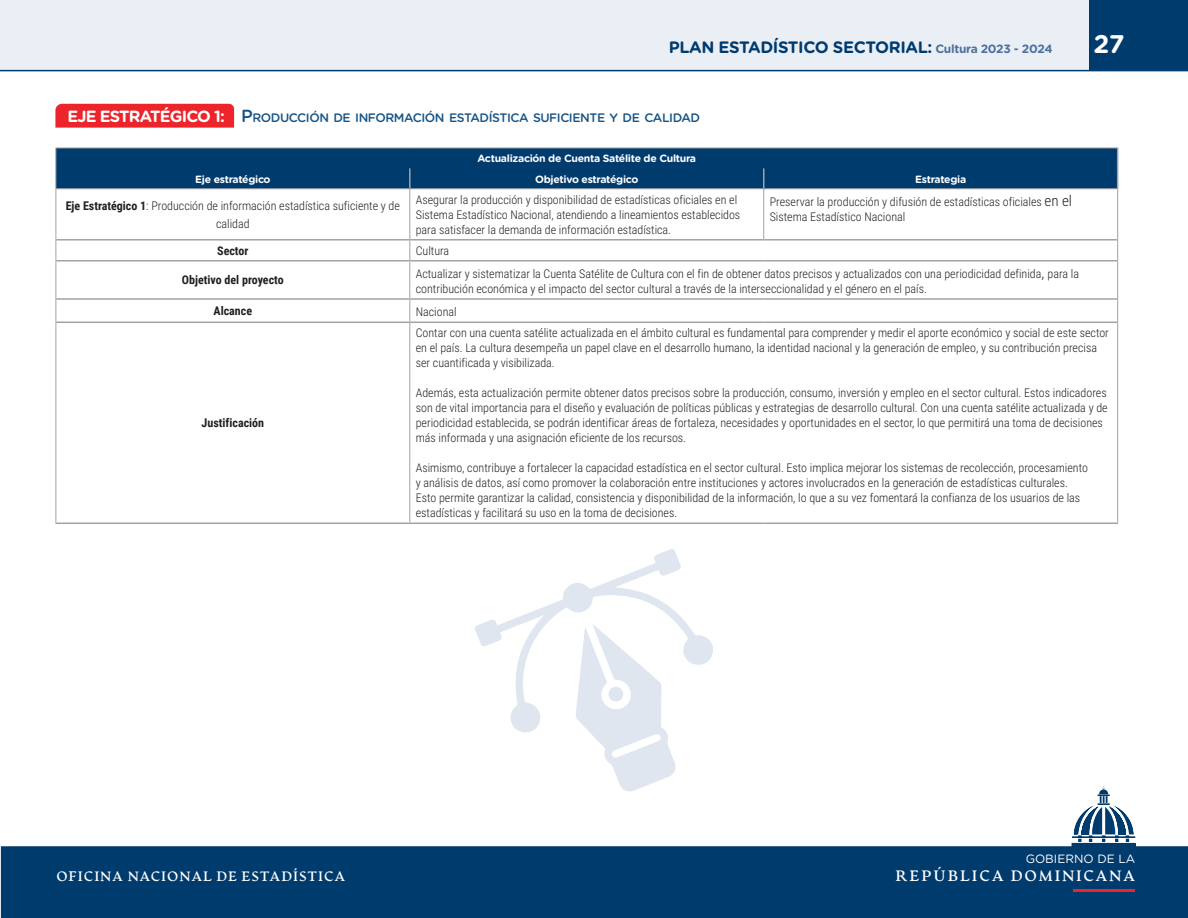
<style>
.page{position:relative;width:1188px;height:918px;background:#fff}
.page>*{position:absolute;margin:0;border:0;box-sizing:border-box;transform-origin:0 0}
.t1{font:700 25.5px "Gotham Rounded";color:#fff}
.t2{font:700 16.5px "Gotham Rounded";letter-spacing:-.025em;color:#003b6e}
.t3{font:700 15px "Artifex CF";letter-spacing:.11em;color:#fff}
.t4{font:700 13.5px "Artifex CF";letter-spacing:.07em;color:#fff}
.Titulo_ODS_invertido{font:500 12.3px "Gotham Rounded";letter-spacing:-.035em;color:#175485}
.Cuerpo_de_texto{font:300 12px/15px "Roboto Condensed";color:#231f20}
.Cuerpo_de_texto-2{font:700 12px "Roboto Condensed";color:#231f20}
.t5{font:12px "Gotham Rounded";color:#fff}
.Cuadro{font:700 10.5px "Gotham Rounded";letter-spacing:-.03em;color:#fff}
.s1{font-size:12px;color:#4d729e}
.s2{font-weight:700;font-size:16.2px;color:#fff}
.s3{font-size:17.55px}
.s4{font-weight:700}
.s5{font-size:15px}
</style>
<div class="page">
<div style="left:0;top:0;width:1089px;height:70px;background:#eaeef5"></div>
<div style="left:1089px;top:0;width:99px;height:71px;background:#003b6e"></div>
<hr style="left:0;top:70px;width:1188px;height:1px;background:#003b6e">
<div style="left:1px;top:843px;width:1187px;height:75px;background:#003b6e"></div>
<hr style="left:1073px;top:889px;width:62px;height:3px;background:#ed242a">
<svg style="left:1072px;top:786px;width:63px;height:56px"></svg>
<hr style="left:56px;top:189px;width:1px;height:51px;background:#a1a3a6">
<hr style="left:409px;top:189px;width:1px;height:50px;background:#a1a3a6">
<hr style="left:763px;top:189px;width:1px;height:50px;background:#a1a3a6">
<hr style="left:1117px;top:189px;width:1px;height:51px;background:#a1a3a6">
<svg style="left:56px;top:241px;width:1px;height:19px"></svg>
<svg style="left:409px;top:241px;width:1px;height:19px"></svg>
<svg style="left:1117px;top:240px;width:1px;height:21px"></svg>
<hr style="left:56px;top:261px;width:1px;height:38px;background:#a1a3a6">
<hr style="left:409px;top:262px;width:1px;height:36px;background:#a1a3a6">
<hr style="left:1117px;top:261px;width:1px;height:38px;background:#a1a3a6">
<svg style="left:56px;top:300px;width:1px;height:22px"></svg>
<svg style="left:409px;top:300px;width:1px;height:22px"></svg>
<svg style="left:1117px;top:299px;width:1px;height:23px"></svg>
<hr style="left:56px;top:322px;width:1px;height:201px;background:#a1a3a6">
<hr style="left:409px;top:323px;width:1px;height:200px;background:#a1a3a6">
<hr style="left:1117px;top:322px;width:1px;height:201px;background:#a1a3a6">
<hr style="left:56px;top:239px;width:354px;height:2px;background:#a1a3a6">
<hr style="left:410px;top:239px;width:354px;height:2px;background:#a1a3a6">
<hr style="left:764px;top:239px;width:353px;height:2px;background:#a1a3a6">
<hr style="left:56px;top:260px;width:354px;height:2px;background:#a1a3a6">
<hr style="left:410px;top:260px;width:354px;height:2px;background:#a1a3a6">
<hr style="left:764px;top:260px;width:353px;height:2px;background:#a1a3a6">
<hr style="left:56px;top:298px;width:354px;height:2px;background:#a1a3a6">
<hr style="left:410px;top:298px;width:354px;height:2px;background:#a1a3a6">
<hr style="left:764px;top:298px;width:353px;height:2px;background:#a1a3a6">
<hr style="left:56px;top:322px;width:354px;height:1px;background:#a1a3a6">
<hr style="left:410px;top:322px;width:354px;height:1px;background:#a1a3a6">
<hr style="left:764px;top:322px;width:353px;height:1px;background:#a1a3a6">
<hr style="left:56px;top:523px;width:354px;height:1px;background:#a1a3a6">
<hr style="left:410px;top:523px;width:354px;height:1px;background:#a1a3a6">
<hr style="left:764px;top:523px;width:354px;height:1px;background:#a1a3a6">
<div style="left:56px;top:148px;width:1062px;height:41px;background:#003b6e"></div>
<div style="left:55px;top:104px;width:179px;height:24px;background:#ed242a"></div>
<svg style="left:475px;top:549px;width:238px;height:184px"></svg>
<svg style="left:576px;top:624px;width:101px;height:168px"></svg>
<h2 class="t2" style="left:669px;top:35px;width:385px">PLAN ESTADÍSTICO SECTORIAL: <span class="s1">Cultura 2023 - 2024</span></h2>
<h1 class="t1" style="left:1094px;top:25px;width:32px">27</h1>
<p class="Titulo_ODS_invertido" style="left:67px;top:108px;width:634px"><span class="s2">EJE ESTRATÉGICO 1:</span> <span class="s3">P</span>RODUCCIÓN DE INFORMACIÓN ESTADÍSTICA SUFICIENTE Y DE CALIDAD</p>
<p class="Cuadro" style="left:477px;top:151px;width:220px">Actualización de Cuenta Satélite de Cultura</p>
<p class="Cuadro" style="left:195px;top:171px;width:77px">Eje estratégico</p>
<p class="Cuadro" style="left:535px;top:171px;width:105px">Objetivo estratégico</p>
<p class="Cuadro" style="left:915px;top:171px;width:53px">Estrategia</p>
<p class="Cuerpo_de_texto" style="left:66px;top:196px;width:336px;line-height:18px;text-align:center"><span class="s4">Eje Estratégico 1</span>: Producción de información estadística suficiente y de calidad</p>
<p class="Cuerpo_de_texto" style="left:416px;top:192px;width:326px">Asegurar la producción y disponibilidad de estadísticas oficiales en el<br>Sistema Estadístico Nacional, atendiendo a lineamientos establecidos para satisfacer la demanda de información estadística.</p>
<p class="Cuerpo_de_texto" style="left:770px;top:194px;width:304px">Preservar la producción y difusión de estadísticas oficiales <span class="s5">en el<br></span>Sistema Estadístico Nacional</p>
<p class="Cuerpo_de_texto-2" style="left:217px;top:242px;width:33px">Sector</p>
<p class="Cuerpo_de_texto" style="left:416px;top:243px;width:35px">Cultura</p>
<p class="Cuerpo_de_texto-2" style="left:182px;top:272px;width:103px">Objetivo del proyecto</p>
<p class="Cuerpo_de_texto" style="left:416px;top:266px;width:665px">Actualizar y sistematizar la Cuenta Satélite de Cultura con el fin de obtener datos precisos y actualizados con una periodicidad definida<span class="s5">,</span> para la contribución económica y el impacto del sector cultural a través de la interseccionalidad y el género en el país.</p>
<p class="Cuerpo_de_texto-2" style="left:214px;top:302px;width:40px">Alcance</p>
<p class="Cuerpo_de_texto" style="left:416px;top:304px;width:42px">Nacional</p>
<p class="Cuerpo_de_texto-2" style="left:202px;top:415px;width:64px">Justificación</p>
<p class="Cuerpo_de_texto" style="left:416px;top:325px;width:695px">Contar con una cuenta satélite actualizada en el ámbito cultural es fundamental para comprender y medir el aporte económico y social de este sector en el país. La cultura desempeña un papel clave en el desarrollo humano, la identidad nacional y la generación de empleo, y su contribución precisa ser cuantificada y visibilizada.</p>
<p class="Cuerpo_de_texto" style="left:416px;top:385px;width:693px">Además, esta actualización permite obtener datos precisos sobre la producción, consumo, inversión y empleo en el sector cultural. Estos indicadores son de vital importancia para el diseño y evaluación de políticas públicas y estrategias de desarrollo cultural. Con una cuenta satélite actualizada y de periodicidad establecida, se podrán identificar áreas de fortaleza, necesidades y oportunidades en el sector, lo que permitirá una toma de decisiones más informada y una asignación eficiente de los recursos.</p>
<p class="Cuerpo_de_texto" style="left:416px;top:460px;width:674px">Asimismo, contribuye a fortalecer la capacidad estadística en el sector cultural. Esto implica mejorar los sistemas de recolección, procesamiento y análisis de datos, así como promover la colaboración entre instituciones y actores involucrados en la generación de estadísticas culturales.<br>Esto permite garantizar la calidad, consistencia y disponibilidad de la información, lo que a su vez fomentará la confianza de los usuarios de las estadísticas y facilitará su uso en la toma de decisiones.</p>
<p class="t5" style="left:1026px;top:851px;width:111px">GOBIERNO DE LA</p>
<p class="t4" style="left:56px;top:868px;width:290px">OFICINA NACIONAL DE ESTADÍSTICA</p>
<p class="t3" style="left:896px;top:867px;width:241px">REPÚBLICA DOMINICANA</p>
</div>
